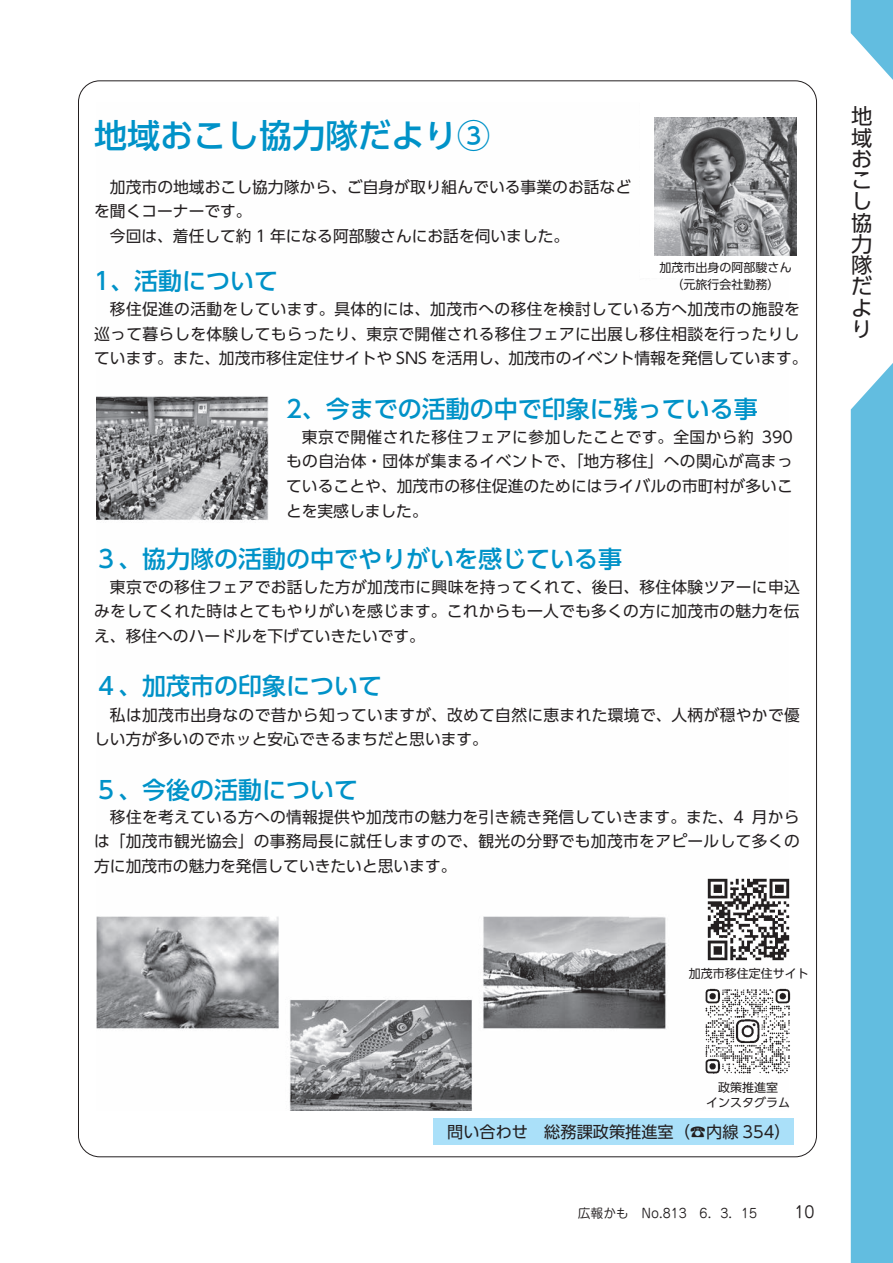
<style>
.page{position:relative;width:893px;height:1263px;background:#fff}
.page>*{position:absolute;margin:0;border:0;box-sizing:border-box;transform-origin:0 0}
.t1{font:500 33px "UD Shin Go Pro";color:#0092c8}
.t2{font:500 24px "UD Shin Go Pro";color:#0092c8}
.t3{font:21.3px/21.3px "UD Shin Go Pro";color:#231f20;text-align:justify}
.t4{font:16.2px "UD Shin Go Pro";color:#231f20}
.t5{font:15.9px "Jun 201 Pro";color:#231f20}
.t6{font:15.75px/24.6px "UD Shin Go Pro";letter-spacing:.015em;color:#231f20}
.t7{font:12.75px "Jun 201 Pro";color:#231f20}
.t8{font:12px/15px "UD Shin Go Pro";color:#231f20;text-align:center}
</style>
<div class="page">
<img style="left:96px;top:396px;width:573px;height:715px">
<svg style="left:851px;top:0;width:42px;height:80px"></svg>
<div style="left:851px;top:363px;width:42px;height:900px;background:#62bde0"></div>
<div style="left:433px;top:1118px;width:361px;height:27px;background:#aae0f9"></div>
<img style="left:707px;top:878px;width:83px;height:83px">
<img style="left:705px;top:988px;width:86px;height:86px">
<img style="left:654px;top:118px;width:143px;height:138px">
<h1 class="t1" style="left:94px;top:109px;width:398px">地域おこし協力隊だより3</h1>
<p class="t6" style="left:94px;top:174px;width:538px">　加茂市の地域おこし協力隊から、ご自身が取り組んでいる事業のお話などを聞くコーナーです。<br>　今回は、着任して約 1 年になる阿部駿さんにお話を伺いました。</p>
<h2 class="t2" style="left:94px;top:262px;width:185px">1、活動について</h2>
<p class="t8" style="left:660px;top:259px;width:133px;line-height:16.5px">加茂市出身の阿部駿さん（元旅行会社勤務(</p>
<p class="t6" style="left:94px;top:296px;width:715px">　移住促進の活動をしています。具体的には、加茂市への移住を検討している方へ加茂市の施設を巡って暮らしを体験してもらったり、東京で開催される移住フェアに出展し移住相談を行ったりしています。また、加茂市移住定住サイトや SNS を活用し、加茂市のイベント情報を発信しています。</p>
<h2 class="t2" style="left:286px;top:389px;width:473px">2、今までの活動の中で印象に残っている事</h2>
<p class="t6" style="left:286px;top:424px;width:508px">　東京で開催された移住フェアに参加したことです。全国から約<br>もの自治体・団体が集まるイベントで、「地方移住」への関心が高まっていることや、加茂市の移住促進のためにはライバルの市町村が多いことを実感しました。</p>
<p class="t6" style="left:762px;top:424px;width:33px">390</p>
<h2 class="t2" style="left:94px;top:539px;width:530px">３、協力隊の活動の中でやりがいを感じている事</h2>
<p class="t6" style="left:94px;top:574px;width:707px;text-align:justify">　東京での移住フェアでお話した方が加茂市に興味を持ってくれて、後日、移住体験ツアーに申込みをしてくれた時はとてもやりがいを感じます。これからも一人でも多くの方に加茂市の魅力を伝え、移住へのハードルを下げていきたいです。</p>
<h2 class="t2" style="left:94px;top:666px;width:290px">４、加茂市の印象について</h2>
<p class="t6" style="left:94px;top:702px;width:707px">　私は加茂市出身なので昔から知っていますが、改めて自然に恵まれた環境で、人柄が穏やかで優しい方が多いのでホッと安心できるまちだと思います。</p>
<h2 class="t2" style="left:94px;top:770px;width:266px">５、今後の活動について</h2>
<p class="t6" style="left:94px;top:804px;width:707px">　移住を考えている方への情報提供や加茂市の魅力を引き続き発信していきます。また、4<br>は「加茂市観光協会」の事務局長に就任しますので、観光の分野でも加茂市をアピールして多くの方に加茂市の魅力を発信していきたいと思います。</p>
<p class="t6" style="left:752px;top:804px;width:49px">月から</p>
<h3 class="t3" style="left:851px;top:105px;width:22px">地域おこし協力隊だより</h3>
<h3 class="t3" style="left:852px;top:105px;width:22px">消</h3>
<h3 class="t3" style="left:852px;top:127px;width:24px">　</h3>
<h3 class="t3" style="left:852px;top:148px;width:22px">費</h3>
<h3 class="t3" style="left:852px;top:190px;width:22px">生</h3>
<h3 class="t3" style="left:852px;top:233px;width:22px">活</h3>
<h3 class="t3" style="left:852px;top:254px;width:24px">　</h3>
<h3 class="t3" style="left:852px;top:275px;width:22px">情</h3>
<h3 class="t3" style="left:852px;top:318px;width:22px">報</h3>
<p class="t8" style="left:689px;top:966px;width:121px">加茂市移住定住サイト</p>
<p class="t8" style="left:706px;top:1079px;width:86px">政策推進室<br>インスタグラム</p>
<p class="t4" style="left:447px;top:1119px;width:345px">問い合わせ　総務課政策推進室（☎内線 354(</p>
<p class="t7" style="left:578px;top:1203px;width:111px">広報かも　No.813</p>
<p class="t7" style="left:578px;top:1205px;width:111px">広報かも　No.813</p>
<p class="t7" style="left:700px;top:1203px;width:59px">6．3．15</p>
<p class="t7" style="left:700px;top:1205px;width:59px">6．3．15</p>
<p class="t5" style="left:794px;top:1200px;width:22px">10</p>
<p class="t5" style="left:804px;top:1201px;width:12px">2</p>
</div>
